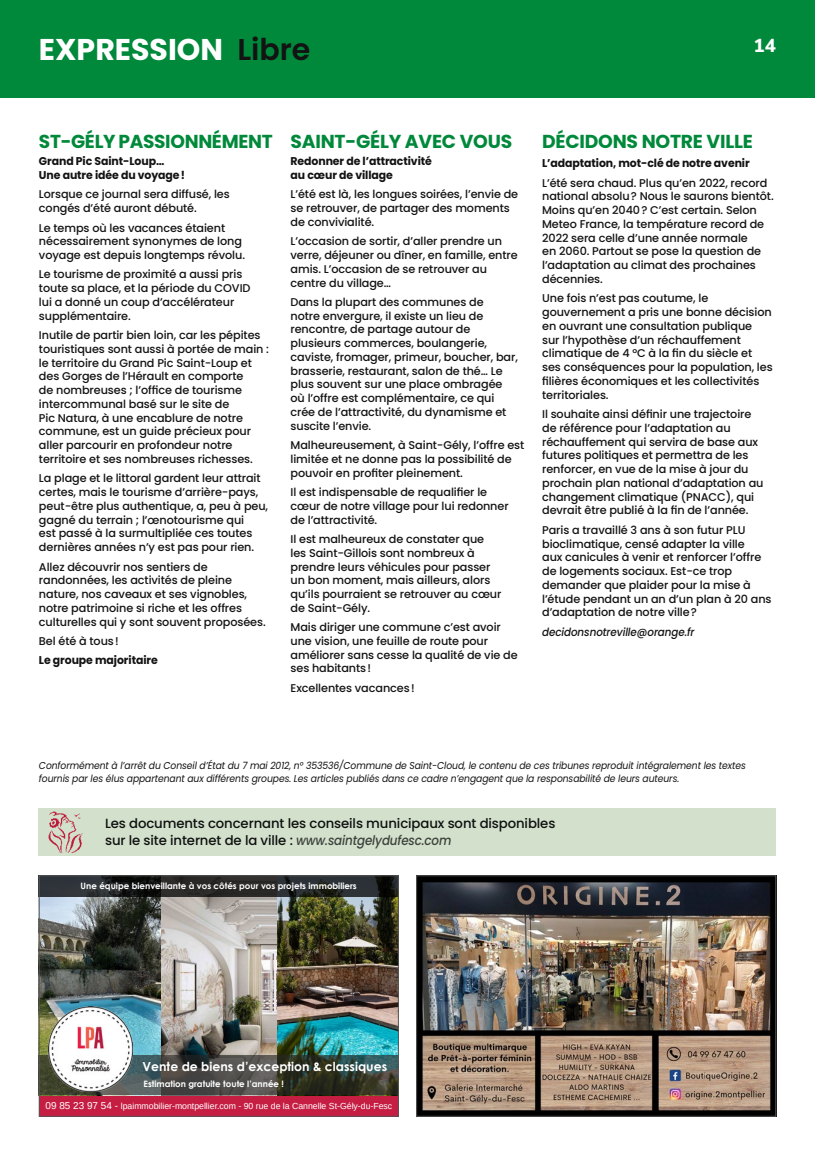
<style>
.page{position:relative;width:815px;height:1152px;background:#fff}
.page>*{position:absolute;margin:0;border:0;box-sizing:border-box;transform-origin:0 0}
.t1{font:700 30px "Poppins";color:#fff}
.t2{font:700 18.75px "Poppins";letter-spacing:-.01em;color:#00893a}
.t3{font:800 18.75px "Nunito Sans";color:#fff}
.t4{font:500 13.25px/16.2px "Poppins";letter-spacing:-.01em;color:#131313}
.t5{font:700 12.5px "Century Gothic";color:#fff}
.t6{font:500 11.25px/13.8px "Poppins";letter-spacing:-.01em;color:#131313}
.t7{font:700 11.25px/13.8px "Poppins";letter-spacing:-.01em;color:#131313}
.t8{font:italic 500 11.25px "Poppins";letter-spacing:-.01em;color:#131313;scale:.92 1}
.t9{font:italic 10px/12.5px "Poppins";letter-spacing:-.01em;color:#131313;scale:.92 1}
.t10{font:700 8.75px "Century Gothic";color:#fff}
.t11{font:8.75px "Arimo";color:#fff}
.s1{font-weight:600;color:#131313}
.s2{font-style:italic;color:#4b4b4a}
.s3{font-size:10px}
</style>
<div class="page">
<div style="left:39px;top:808px;width:737px;height:47px;background:#d2e0cc"></div>
<img style="left:49px;top:811px;width:34px;height:41px">
<img style="left:418px;top:877px;width:356px;height:237px">
<div style="left:416px;top:875px;width:360px;height:241px;border:1px solid #565655"></div>
<div style="left:39px;top:1095px;width:360px;height:21px;background:#c61e43"></div>
<img style="left:41px;top:896px;width:356px;height:159px">
<svg style="left:41px;top:1055px;width:356px;height:40px;background:#3f443e"></svg>
<img style="left:48px;top:1006px;width:84px;height:85px">
<svg style="left:41px;top:877px;width:356px;height:19px;background:#252728"></svg>
<div style="left:39px;top:875px;width:360px;height:241px;border:1px solid #565655"></div>
<div style="left:0;top:0;width:815px;height:97px;background:#00893a"></div>
<h1 class="t1" style="left:39px;top:32px;width:273px">EXPRESSION <span class="s1">Libre</span></h1>
<h2 class="t3" style="left:753px;top:32px;width:24px">14</h2>
<h2 class="t2" style="left:39px;top:130px;width:235px">ST-GÉLY PASSIONNÉMENT</h2>
<p class="t7" style="left:39px;top:154px;width:148px">Grand Pic Saint-Loup…<br>Une autre idée du voyage!</p>
<p class="t6" style="left:39px;top:188px;width:192px">Lorsque ce journal sera diffusé, les congés d’été auront débuté.</p>
<p class="t6" style="left:39px;top:221px;width:208px">Le temps où les vacances étaient nécessairement synonymes de long voyage est depuis longtemps révolu.</p>
<p class="t6" style="left:39px;top:268px;width:213px">Le tourisme de proximité a aussi pris toute sa place, et la période du COVID lui a donné un coup d’accélérateur supplémentaire.</p>
<p class="t6" style="left:39px;top:328px;width:232px">Inutile de partir bien loin, car les pépites touristiques sont aussi à portée de main : le territoire du Grand Pic Saint-Loup et des Gorges de l’Hérault en comporte<br>de nombreuses ; l’office de tourisme intercommunal basé sur le site de<br>Pic Natura, à une encablure de notre commune, est un guide précieux pour aller parcourir en profondeur notre territoire et ses nombreuses richesses.</p>
<p class="t6" style="left:39px;top:471px;width:231px">La plage et le littoral gardent leur attrait certes, mais le tourisme d’arrière-pays, peut-être plus authentique, a, peu à peu, gagné du terrain ; l’œnotourisme qui<br>est passé à la surmultipliée ces toutes dernières années n’y est pas pour rien.</p>
<p class="t6" style="left:39px;top:560px;width:228px">Allez découvrir nos sentiers de randonnées, les activités de pleine nature, nos caveaux et ses vignobles, notre patrimoine si riche et les offres culturelles qui y sont souvent proposées.</p>
<p class="t6" style="left:39px;top:634px;width:81px">Bel été à tous!</p>
<p class="t7" style="left:39px;top:653px;width:120px">Le groupe majoritaire</p>
<h2 class="t2" style="left:291px;top:130px;width:223px">SAINT-GÉLY AVEC VOUS</h2>
<p class="t7" style="left:291px;top:154px;width:143px">Redonner de l’attractivité au cœur de village</p>
<p class="t6" style="left:291px;top:188px;width:229px">L’été est là, les longues soirées, l’envie de se retrouver, de partager des moments de convivialité.</p>
<p class="t6" style="left:291px;top:234px;width:229px">L’occasion de sortir, d’aller prendre un verre, déjeuner ou dîner, en famille, entre amis. L’occasion de se retrouver au centre du village…</p>
<p class="t6" style="left:291px;top:295px;width:229px">Dans la plupart des communes de<br>notre envergure, il existe un lieu de rencontre, de partage autour de plusieurs commerces, boulangerie, caviste, fromager, primeur, boucher, bar, brasserie, restaurant, salon de thé… Le plus souvent sur une place ombragée où l’offre est complémentaire, ce qui crée de l’attractivité, du dynamisme et suscite l’envie.</p>
<p class="t6" style="left:291px;top:438px;width:235px">Malheureusement, à Saint-Gély, l’offre est limitée et ne donne pas la possibilité de pouvoir en profiter pleinement.</p>
<p class="t6" style="left:291px;top:485px;width:220px">Il est indispensable de requalifier le cœur de notre village pour lui redonner de l’attractivité.</p>
<p class="t6" style="left:291px;top:532px;width:212px">Il est malheureux de constater que les Saint-Gillois sont nombreux à prendre leurs véhicules pour passer un bon moment, mais ailleurs, alors qu’ils pourraient se retrouver au cœur de Saint-Gély.</p>
<p class="t6" style="left:291px;top:620px;width:229px">Mais diriger une commune c’est avoir une vision, une feuille de route pour améliorer sans cesse la qualité de vie de ses habitants!</p>
<p class="t6" style="left:291px;top:681px;width:126px">Excellentes vacances!</p>
<h2 class="t2" style="left:542px;top:130px;width:212px">DÉCIDONS NOTRE VILLE</h2>
<p class="t7" style="left:542px;top:156px;width:209px">L’adaptation, mot-clé de notre avenir</p>
<p class="t6" style="left:542px;top:176px;width:233px">L’été sera chaud. Plus qu’en 2022, record national absolu? Nous le saurons bientôt.<br>Moins qu’en 2040? C’est certain. Selon Meteo France, la température record de 2022 sera celle d’une année normale<br>en 2060. Partout se pose la question de l’adaptation au climat des prochaines décennies.</p>
<p class="t6" style="left:542px;top:292px;width:232px">Une fois n’est pas coutume, le gouvernement a pris une bonne décision en ouvrant une consultation publique<br>sur l’hypothèse d’un réchauffement climatique de 4 °C à la fin du siècle et ses conséquences pour la population, les filières économiques et les collectivités territoriales.</p>
<p class="t6" style="left:542px;top:407px;width:223px">Il souhaite ainsi définir une trajectoire de référence pour l’adaptation au réchauffement qui servira de base aux futures politiques et permettra de les renforcer, en vue de la mise à jour du prochain plan national d’adaptation au changement climatique (PNACC), qui devrait être publié à la fin de l’année.</p>
<p class="t6" style="left:542px;top:523px;width:231px">Paris a travaillé 3 ans à son futur PLU bioclimatique, censé adapter la ville<br>aux canicules à venir et renforcer l’offre de logements sociaux. Est-ce trop demander que plaider pour la mise à l’étude pendant un an d’un plan à 20 ans d’adaptation de notre ville?</p>
<p class="t8" style="left:542px;top:625px;width:167px">decidonsnotreville@orange.fr</p>
<p class="t9" style="left:39px;top:759px;width:770px">Conformément à l’arrêt du Conseil d’État du 7 mai 2012, n° 353536/Commune de Saint-Cloud, le contenu de ces tribunes reproduit intégralement les textes fournis par les élus appartenant aux différents groupes. Les articles publiés dans ce cadre n’engagent que la responsabilité de leurs auteurs.</p>
<p class="t4" style="left:105px;top:815px;width:452px">Les documents concernant les conseils municipaux sont disponibles sur le site internet de la ville : <span class="s2">www.saintgelydufesc.com</span></p>
<p class="t10" style="left:81px;top:879px;width:278px">Une équipe bienveillante à vos côtés pour vos projets immobiliers</p>
<p class="t5" style="left:142px;top:1057px;width:246px">Vente de biens d’exception &amp; classiques</p>
<p class="t10" style="left:144px;top:1077px;width:142px">Estimation gratuite toute l’année !</p>
<p class="t11" style="left:46px;top:1100px;width:348px"><span class="s3">09 85 23 97 54 -</span> lpaimmobilier-montpellier.com - 90 rue de la Cannelle St-Gély-du-Fesc</p>
</div>
